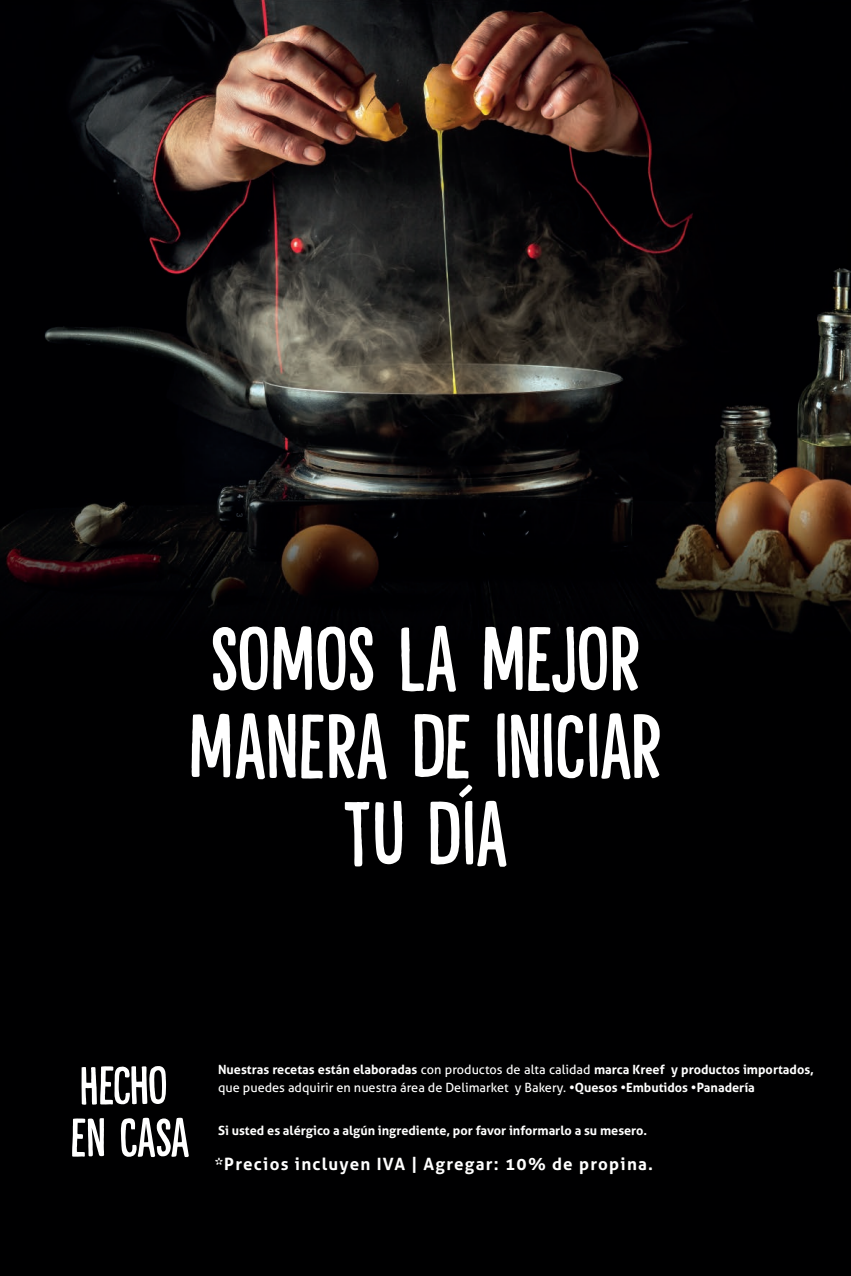
<style>
.page{position:relative;width:851px;height:1276px;background:#fff}
.page>*{position:absolute;margin:0;border:0;box-sizing:border-box;transform-origin:0 0}
.t1{font:93.6px/87.4px "Liquid Amber DEMO";color:#fff;text-align:center}
.t2{font:55.8px/52.2px "Liquid Amber DEMO";letter-spacing:-.03em;color:#fff}
.t3{font:700 16.95px "Aller";letter-spacing:.075em;color:#fff}
.t4{font:700 12.75px/18.1px "Aller";color:#fff}
.s1{font-weight:400}
</style>
<div class="page">
<img style="left:0;top:0;width:850px;height:1276px">
<h1 class="t1" style="left:189px;top:615px;width:475px">SOMOS LA MEJOR<br>MANERA DE INICIAR<br>TU DÍA</h1>
<h2 class="t2" style="left:70px;top:1059px;width:121px">HECHO<br>EN CASA</h2>
<p class="t4" style="left:218px;top:1060px;width:597px">Nuestras recetas están elaboradas <span class="s1">con productos de alta calidad</span> marca Kreef y productos importados, <span class="s1">que puedes adquirir en nuestra área de Delimarket y Bakery.</span> •Quesos •Embutidos •Panadería</p>
<h3 class="t3" style="left:215px;top:1153px;width:440px">*Precios incluyen IVA | Agregar: 10% de propina.</h3>
<p class="t4" style="left:218px;top:1121px;width:430px">Si usted es alérgico a algún ingrediente, por favor informarlo a su mesero.</p>
</div>
